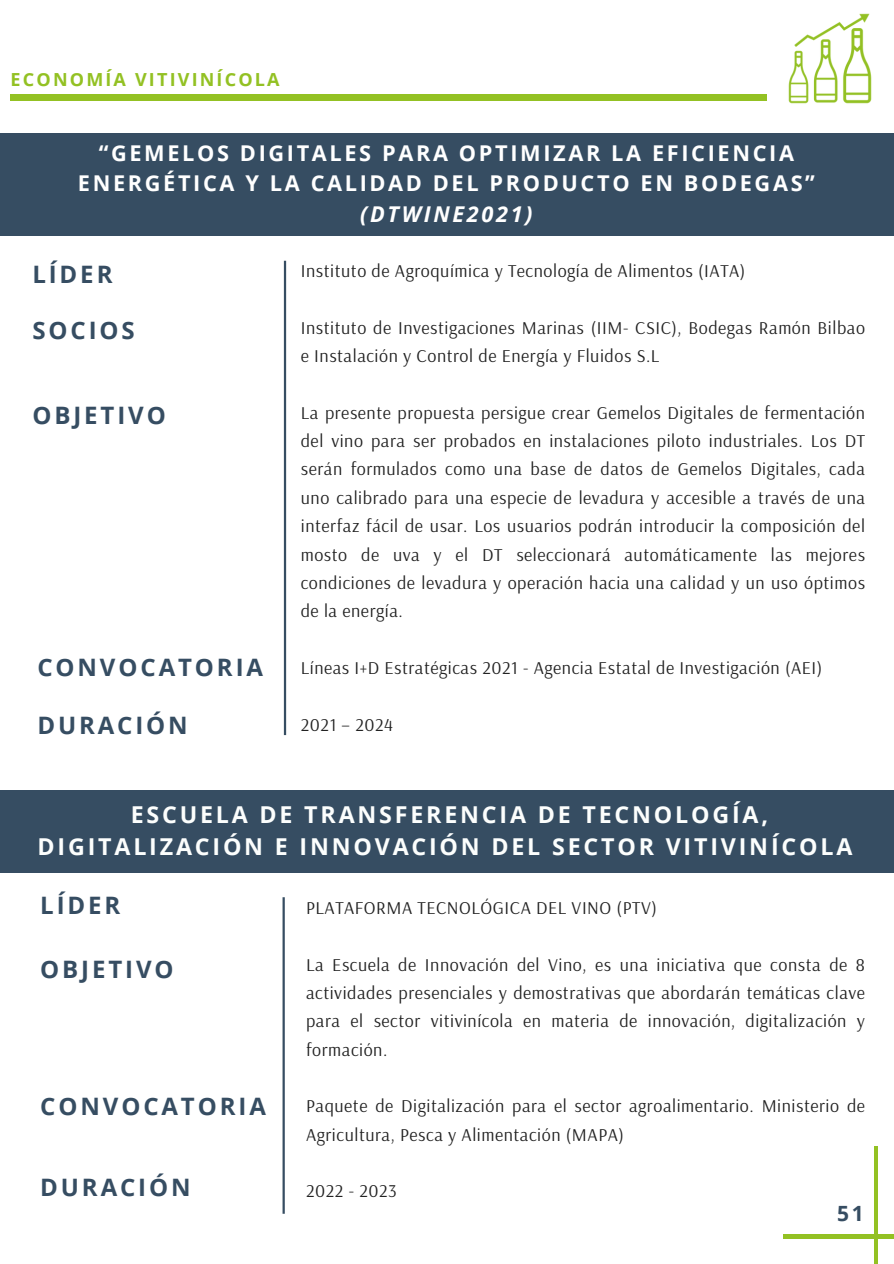
<style>
.page{position:relative;width:894px;height:1264px;background:#fff}
.page>*{position:absolute;margin:0;border:0;box-sizing:border-box;transform-origin:0 0}
.t1{font:700 24px "Open Sans";letter-spacing:.12em;color:#364d62}
.t2{font:700 23.25px/31.5px "Open Sans";letter-spacing:.12em;color:#fcfefd;text-align:center}
.t3{font:700 21.75px/30.5px "Open Sans";letter-spacing:.12em;color:#fff;text-align:center}
.t4{font:700 21px "Open Sans";color:#364d62}
.t5{font:18px/28.3px "Arsenal";letter-spacing:.03em;color:#222}
.t6{font:700 18px "Open Sans";letter-spacing:.12em;color:#93c123}
.s1{font-style:italic}
</style>
<div class="page">
<svg style="left:873px;top:1146px;width:4px;height:117px"></svg>
<hr style="left:783px;top:1234px;width:110px;height:4px;background:#93c123">
<div style="left:11px;top:95px;width:755px;height:5px;background:#93c123"></div>
<img style="left:788px;top:13px;width:84px;height:91px">
<div style="left:0;top:134px;width:893px;height:102px;background:#364d62"></div>
<div style="left:0;top:789px;width:893px;height:83px;background:#364d62"></div>
<hr style="left:282px;top:897px;width:3px;height:316px;background:#364d62">
<hr style="left:284px;top:261px;width:2px;height:474px;background:#364d62">
<h2 class="t6" style="left:11px;top:66px;width:270px">ECONOMÍA VITIVINÍCOLA</h2>
<p class="t3" style="left:78px;top:137px;width:738px">“GEMELOS DIGITALES PARA OPTIMIZAR LA EFICIENCIA<br>ENERGÉTICA Y LA CALIDAD DEL PRODUCTO EN BODEGAS” <span class="s1">(DTWINE2021)</span></p>
<h1 class="t1" style="left:32px;top:257px;width:82px">LÍDER</h1>
<p class="t1" style="left:32px;top:313px;width:104px">SOCIOS</p>
<p class="t1" style="left:32px;top:398px;width:135px">OBJETIVO</p>
<h1 class="t1" style="left:37px;top:650px;width:227px">CONVOCATORIA</h1>
<p class="t1" style="left:37px;top:708px;width:152px">DURACIÓN</p>
<p class="t5" style="left:301px;top:256px;width:446px">Instituto de Agroquímica y Tecnología de Alimentos (IATA)</p>
<h1 class="t5" style="left:301px;top:313px;width:565px">Instituto de Investigaciones Marinas (IIM- CSIC), Bodegas Ramón Bilbao e Instalación y Control de Energía y Fluidos S.L</h1>
<h1 class="t5" style="left:301px;top:398px;width:565px;text-align:justify">La presente propuesta persigue crear Gemelos Digitales de fermentación del vino para ser probados en instalaciones piloto industriales. Los DT serán formulados como una base de datos de Gemelos Digitales, cada uno calibrado para una especie de levadura y accesible a través de una interfaz fácil de usar. Los usuarios podrán introducir la composición del mosto de uva y el DT seleccionará automáticamente las mejores condiciones de levadura y operación hacia una calidad y un uso óptimos de la energía.</h1>
<h1 class="t5" style="left:301px;top:653px;width:523px">Líneas I+D Estratégicas 2021 - Agencia Estatal de Investigación (AEI)</h1>
<h1 class="t5" style="left:301px;top:709px;width:94px">2021 – 2024</h1>
<p class="t2" style="left:38px;top:798px;width:816px">ESCUELA DE TRANSFERENCIA DE TECNOLOGÍA,<br>DIGITALIZACIÓN E INNOVACIÓN DEL SECTOR VITIVINÍCOLA</p>
<h1 class="t1" style="left:40px;top:888px;width:82px">LÍDER</h1>
<h1 class="t1" style="left:40px;top:952px;width:135px">OBJETIVO</h1>
<h1 class="t1" style="left:40px;top:1089px;width:227px">CONVOCATORIA</h1>
<p class="t1" style="left:40px;top:1170px;width:152px">DURACIÓN</p>
<p class="t5" style="left:306px;top:893px;width:352px">PLATAFORMA TECNOLÓGICA DEL VINO (PTV)</p>
<h1 class="t5" style="left:306px;top:949px;width:560px;text-align:justify">La Escuela de Innovación del Vino, es una iniciativa que consta de 8 actividades presenciales y demostrativas que abordarán temáticas clave para el sector vitivinícola en materia de innovación, digitalización y formación.</h1>
<h1 class="t5" style="left:306px;top:1091px;width:560px">Paquete de Digitalización para el sector agroalimentario. Ministerio de<br>Agricultura, Pesca y Alimentación (MAPA)</h1>
<p class="t5" style="left:306px;top:1176px;width:92px">2022 - 2023</p>
<p class="t4" style="left:836px;top:1198px;width:28px">51</p>
</div>
